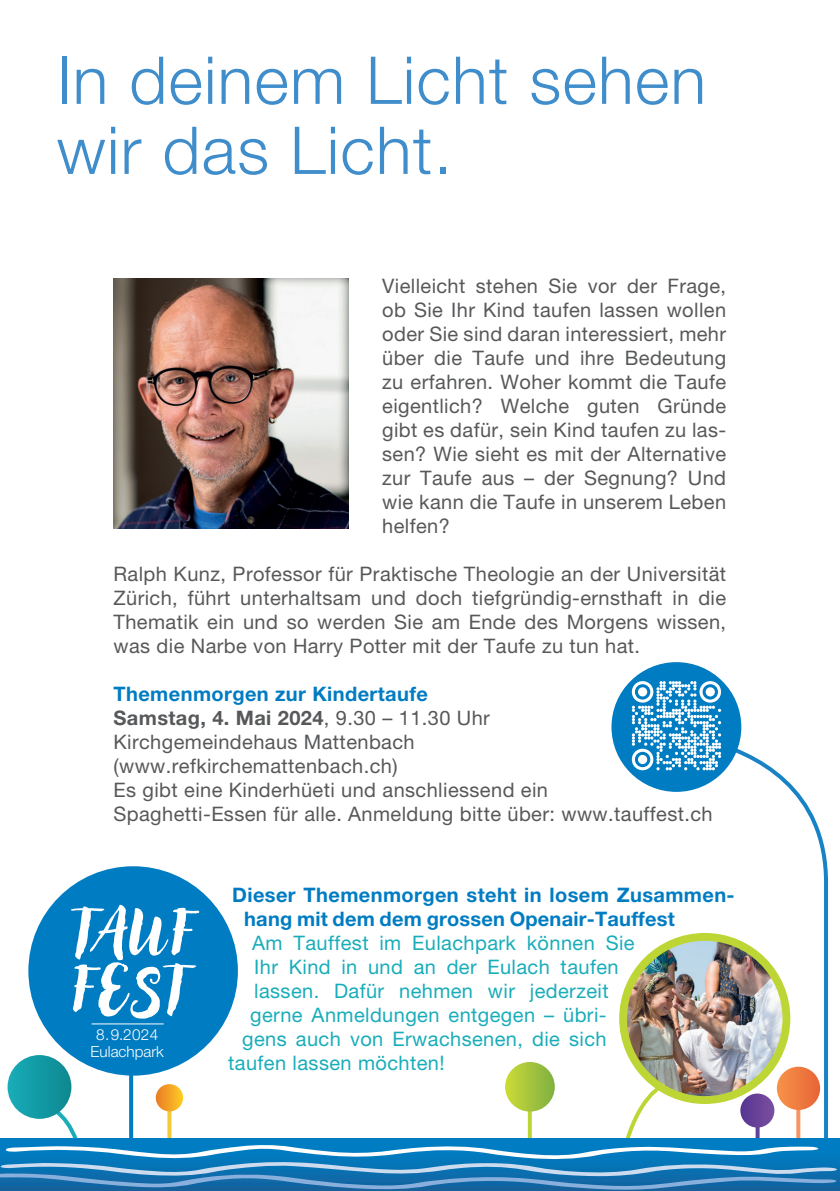
<style>
.page{position:relative;width:840px;height:1191px;background:#fff}
.page>*{position:absolute;margin:0;border:0;box-sizing:border-box;transform-origin:0 0}
.t1{font:300 66px/70px "Helvetica Neue LT Pro";letter-spacing:.02em;color:#3f8dcb}
.t2{font:20px/24px "Helvetica Neue LT Pro";letter-spacing:.02em;color:#57585a;text-align:justify}
.t3{font:20px "Helvetica Neue LT Pro";letter-spacing:.02em;color:#19adb9}
.t4{font:700 20px/24px "Helvetica Neue LT Pro";letter-spacing:.02em;color:#007cc2}
.t5{font:300 15.2px/17px "Helvetica Neue LT Pro";color:#fff;text-align:center}
.s1{font-weight:700;color:#007cc2}
.s2{font-weight:700}
</style>
<div class="page">
<svg style="left:696px;top:734px;width:133px;height:336px"></svg>
<svg style="left:8px;top:1055px;width:63px;height:63px"></svg>
<img style="left:113px;top:278px;width:235px;height:251px">
<div style="left:28px;top:866px;width:210px;height:209px;background:#007cc2;border-radius:50%"></div>
<svg style="left:71px;top:904px;width:128px;height:114px"></svg>
<hr style="left:91px;top:1023px;width:73px;height:1px;background:#fff">
<svg style="left:0;top:1070px;width:837px;height:121px"></svg>
<svg style="left:776px;top:1066px;width:43px;height:44px"></svg>
<div style="left:618px;top:933px;width:171px;height:171px;background:#bed635;border-radius:50%"></div>
<img style="left:626px;top:940px;width:156px;height:156px;border-radius:78px">
<svg style="left:740px;top:1093px;width:34px;height:34px"></svg>
<div style="left:611px;top:662px;width:129px;height:130px;background:#007cc2;border-radius:50%"></div>
<div style="left:505px;top:1062px;width:49px;height:49px;background:linear-gradient(to right,#cedc3c,#7fb03f);border-radius:25px"></div>
<svg style="left:631px;top:681px;width:89px;height:89px"></svg>
<div style="left:637px;top:687px;width:10px;height:9px;background:#fff;border-radius:50%"></div>
<div style="left:705px;top:687px;width:9px;height:9px;background:#fff;border-radius:50%"></div>
<svg style="left:637px;top:755px;width:10px;height:9px"></svg>
<h1 class="t1" style="left:57px;top:44px;width:650px">In deinem Licht sehen wir das Licht.</h1>
<p class="t2" style="left:382px;top:273px;width:345px">Vielleicht stehen Sie vor der Frage, ob Sie Ihr Kind taufen lassen wollen oder Sie sind daran interessiert, mehr über die Taufe und ihre Bedeutung zu erfahren. Woher kommt die Taufe eigentlich? Welche guten Gründe gibt es dafür, sein Kind taufen zu las&shy;sen? Wie sieht es mit der Alternative zur Taufe aus – der Segnung? Und wie kann die Taufe in unserem Leben helfen?</p>
<p class="t2" style="left:113px;top:561px;width:614px">Ralph Kunz, Professor für Praktische Theologie an der Universität Zürich, führt unterhaltsam und doch tiefgründig-ernsthaft in die Thematik ein und so werden Sie am Ende des Morgens wissen, was die Narbe von Harry Potter mit der Taufe zu tun hat.</p>
<p class="t2" style="left:113px;top:681px;width:600px;text-align:left"><span class="s1">Themenmorgen zur Kindertaufe<br></span><span class="s2">Samstag, 4. Mai 2024</span>, 9.30 – 11.30 Uhr<br>Kirchgemeindehaus Mattenbach<br>(www.refkirchemattenbach.ch)<br>Es gibt eine Kinderhüeti und anschliessend ein<br>Spaghetti-Essen für alle. Anmeldung bitte über: www.tauffest.ch</p>
<p class="t5" style="left:90px;top:1026px;width:75px">8.9.2024<br>Eulachpark</p>
<p class="t4" style="left:244px;top:882px;width:492px;text-indent:-12px">Dieser Themenmorgen steht in losem Zusammen&shy;hang mit dem dem grossen Openair-Tauffest</p>
<p class="t3" style="left:252px;top:930px;width:383px">Am Tauffest im Eulachpark können Sie</p>
<p class="t3" style="left:254px;top:954px;width:365px">Ihr Kind in und an der Eulach taufen</p>
<p class="t3" style="left:254px;top:978px;width:356px">lassen. Dafür nehmen wir jederzeit</p>
<p class="t3" style="left:250px;top:1002px;width:358px">gerne Anmeldungen entgegen – übri-</p>
<p class="t3" style="left:242px;top:1026px;width:366px">gens auch von Erwachsenen, die sich</p>
<p class="t3" style="left:228px;top:1050px;width:218px">taufen lassen möchten!</p>
</div>
